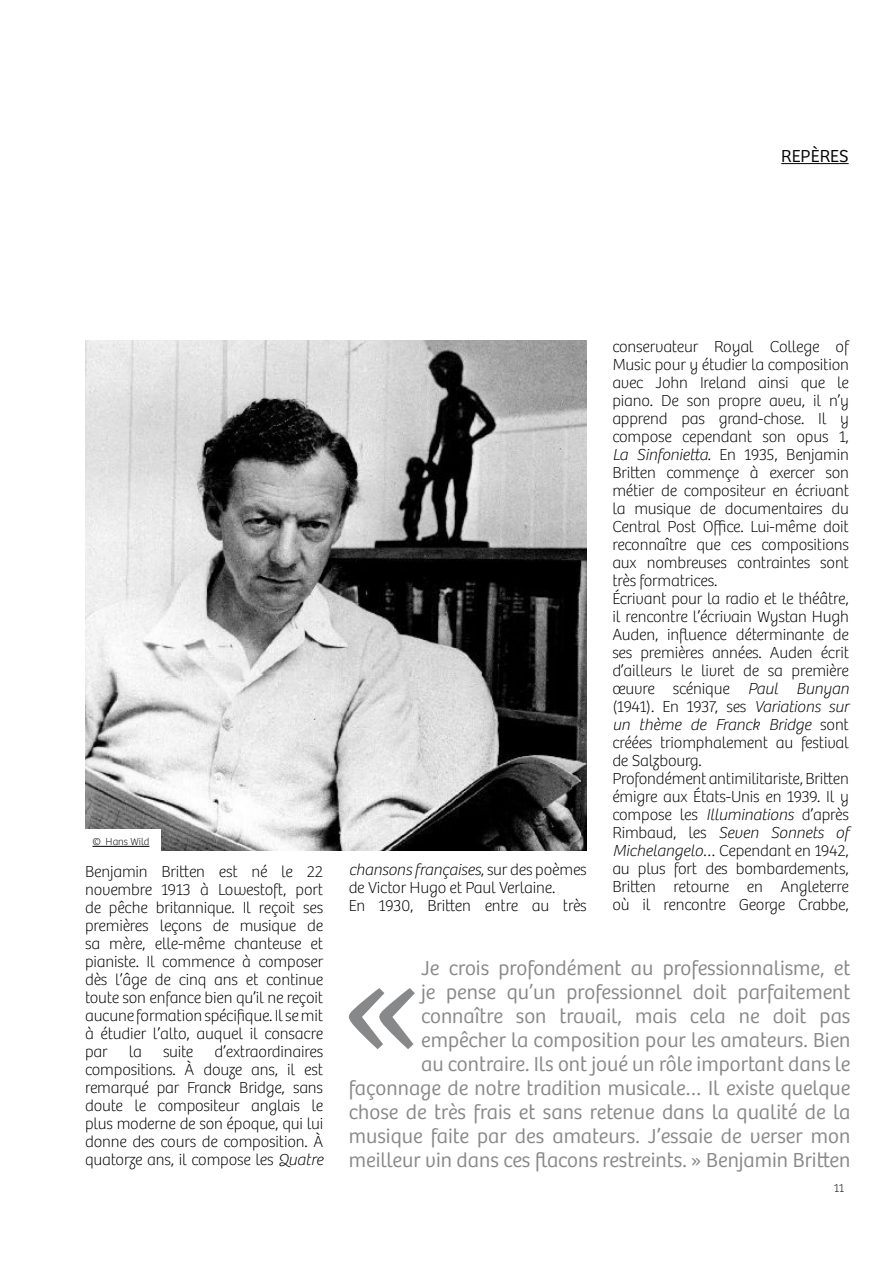
<style>
.page{position:relative;width:893px;height:1263px;background:#fff}
.page>*{position:absolute;margin:0;border:0;box-sizing:border-box;transform-origin:0 0}
.t1{font:300 165.3px "Bree";color:#87888a}
.t2{font:300 21px/24px "Bree";color:#87888a;text-align:right}
.t3{font:300 18px "Bree";color:#000}
.t4{font:100 16.5px/18px "Bree";letter-spacing:-.01em;color:#000;text-align:justify}
.t5{font:100 12px "Bree";color:#000}
.t6{font:100 10.5px "Bree";color:#000}
.s1{font-style:italic}
</style>
<div class="page">
<hr style="left:781px;top:163px;width:68px;height:1px;background:#000">
<img style="left:85px;top:340px;width:502px;height:510px">
<div style="left:84px;top:829px;width:77px;height:27px;background:#fff"></div>
<hr style="left:92px;top:846px;width:57px;height:1px;background:#000">
<p class="t3" style="left:781px;top:146px;width:69px">REPÈRES</p>
<p class="t6" style="left:92px;top:836px;width:58px">© Hans Wild</p>
<p class="t4" style="left:85px;top:863px;width:240px">Benjamin Britten est né le 22 novembre 1913 à Lowestoft, port de pêche britannique. Il reçoit ses premières leçons de musique de sa mère, elle-même chanteuse et pianiste. Il commence à composer dès l’âge de cinq ans et continue toute son enfance bien qu’il ne reçoit aucune formation spécifique. Il se mit à étudier l’alto, auquel il consacre par</p>
<p class="t4" style="left:85px;top:1043px;width:240px;text-indent:129px">d’extraordinaires compositions. À douze ans, il est remarqué par Franck Bridge, sans doute le compositeur anglais le plus moderne de son époque, qui lui donne des cours de composition. À quatorze ans, il compose les <span class="s1">Quatre</span></p>
<p class="t4" style="left:129px;top:1043px;width:15px">la</p>
<p class="t4" style="left:163px;top:1043px;width:32px">suite</p>
<p class="t4" style="left:349px;top:861px;width:240px;text-align:left"><span class="s1">chansons françaises</span>, sur des poèmes de Victor Hugo et Paul Verlaine.<br>En 1930, Britten entre au très</p>
<p class="t4" style="left:612px;top:338px;width:238px;text-align:left">conservateur Royal College of<br>Music pour y étudier la composition avec John Ireland ainsi que le piano. De son propre aveu, il n’y apprend pas grand-chose. Il y compose cependant son opus 1,<br><span class="s1">La Sinfonietta</span>. En 1935, Benjamin<br>Britten commençe à exercer son métier de compositeur en écrivant la musique de documentaires du<br>Central Post Office. Lui-même doit reconnaître que ces compositions aux nombreuses contraintes sont très formatrices.<br>Écrivant pour la radio et le théâtre, il rencontre l’écrivain Wystan Hugh<br>Auden, influence déterminante de ses premières années. Auden écrit d’ailleurs le livret de sa première œuvre scénique <span class="s1">Paul Bunyan </span>(1941). En 1937, ses <span class="s1">Variations sur un thème de Franck Bridge</span> sont créées triomphalement au festival de Salzbourg.<br>Profondément antimilitariste, Britten émigre aux États-Unis en 1939. Il y compose les <span class="s1">Illuminations</span> d’après<br>Rimbaud, les <span class="s1">Seven Sonnets of<br>Michelangelo</span>… Cependant en 1942, au plus fort des bombardements,<br>Britten retourne en Angleterre où il rencontre George Crabbe,</p>
<p class="t2" style="left:349px;top:956px;width:503px">Je crois profondément au professionnalisme, et<br>je pense qu’un professionnel doit parfaitement connaître son travail, mais cela ne doit pas empêcher la composition pour les amateurs. Bien<br>au contraire. Ils ont joué un rôle important dans le façonnage de notre tradition musicale… Il existe quelque chose de très frais et sans retenue dans la qualité de la musique faite par des amateurs. J’essaie de verser mon meilleur vin dans ces flacons restreints. » Benjamin Britten</p>
<p class="t5" style="left:834px;top:1182px;width:11px">11</p>
<h1 class="t1" style="left:340px;top:911px;width:83px">«</h1>
</div>
